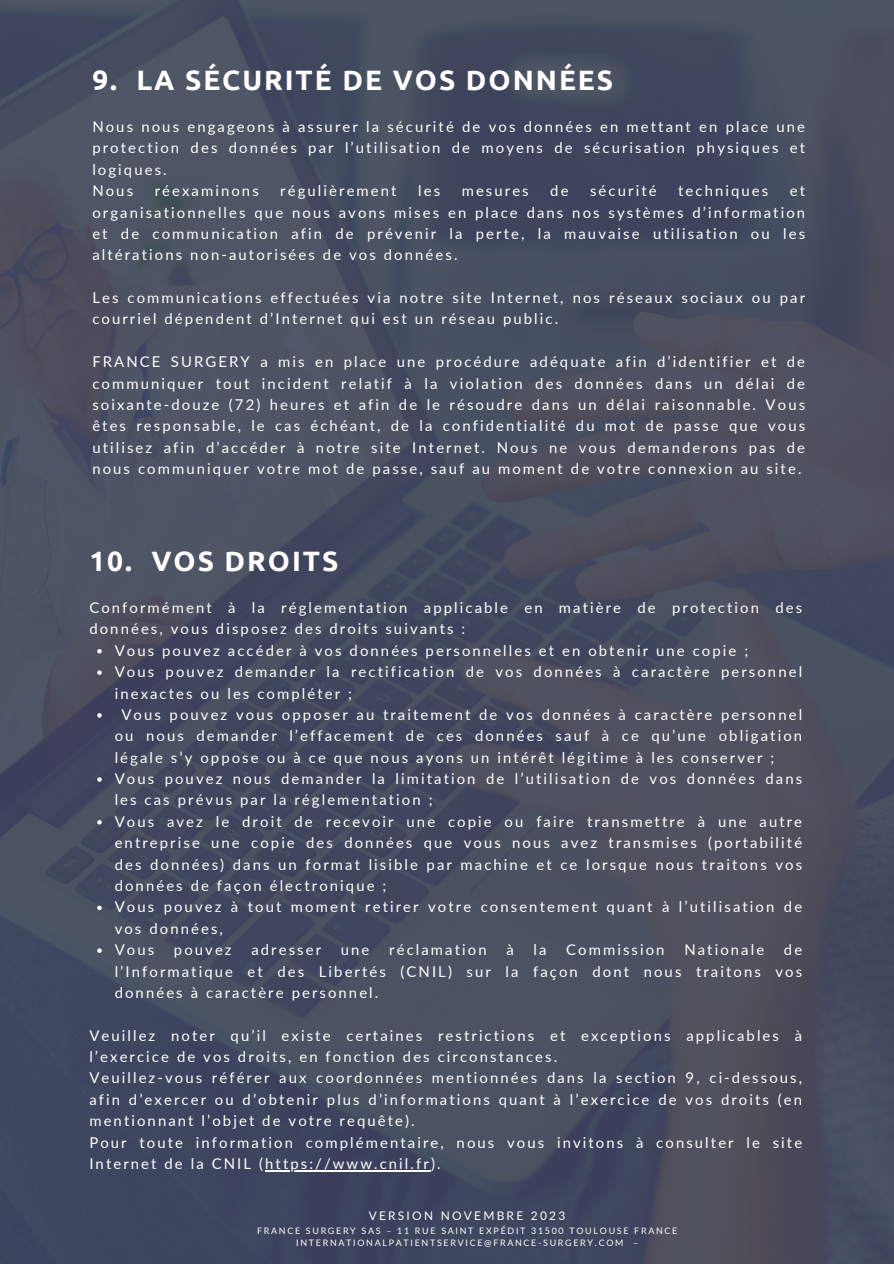
<style>
.page{position:relative;width:894px;height:1264px;background:#fff}
.page>*{position:absolute;margin:0;border:0;box-sizing:border-box;transform-origin:0 0}
.t1{font:700 28.05px "Ubuntu";letter-spacing:.07em;color:#fff}
.t2{font:14.85px/21.3px "Lato";letter-spacing:.14em;color:#fff}
.t3{font:11.85px "Lato";letter-spacing:.19em;color:#fff}
.t4{font:8.85px/11.9px "Lato";letter-spacing:.19em;color:#fff;text-align:center}
</style>
<div class="page">
<img style="left:0;top:0;width:893px;height:1263px">
<svg style="left:97px;top:649px;width:5px;height:4px"></svg>
<svg style="left:97px;top:670px;width:5px;height:5px"></svg>
<svg style="left:97px;top:713px;width:5px;height:4px"></svg>
<svg style="left:97px;top:777px;width:5px;height:4px"></svg>
<svg style="left:97px;top:820px;width:5px;height:4px"></svg>
<svg style="left:97px;top:905px;width:5px;height:5px"></svg>
<svg style="left:97px;top:948px;width:5px;height:4px"></svg>
<hr style="left:265px;top:1170px;width:166px;height:1px;background:#fff">
<h1 class="t1" style="left:92px;top:64px;width:522px">9. LA SÉCURITÉ DE VOS DONNÉES</h1>
<p class="t2" style="left:92px;top:116px;width:714px">Nous nous engageons à assurer la sécurité de vos données en mettant en place une protection des données par l’utilisation de moyens de sécurisation physiques et logiques.<br>Nous</p>
<p class="t2" style="left:155px;top:180px;width:106px">réexaminons</p>
<p class="t2" style="left:280px;top:180px;width:118px">régulièrement</p>
<p class="t2" style="left:418px;top:180px;width:23px">les</p>
<p class="t2" style="left:461px;top:180px;width:69px">mesures</p>
<p class="t2" style="left:550px;top:180px;width:20px">de</p>
<p class="t2" style="left:590px;top:180px;width:68px">sécurité</p>
<p class="t2" style="left:678px;top:180px;width:92px">techniques</p>
<p class="t2" style="left:92px;top:180px;width:714px;text-align:justify;text-indent:697px">et organisationnelles que nous avons mises en place dans nos systèmes d’information et de communication afin de prévenir la perte, la mauvaise utilisation ou les altérations non-autorisées de vos données.</p>
<p class="t2" style="left:92px;top:287px;width:714px">Les communications effectuées via notre site Internet, nos réseaux sociaux ou par courriel dépendent d’Internet qui est un réseau public.</p>
<p class="t2" style="left:92px;top:351px;width:714px;text-align:justify">FRANCE SURGERY a mis en place une procédure adéquate afin d’identifier et de communiquer tout incident relatif à la violation des données dans un délai de soixante-douze (72) heures et afin de le résoudre dans un délai raisonnable. Vous êtes responsable, le cas échéant, de la confidentialité du mot de passe que vous utilisez afin d’accéder à notre site Internet. Nous ne vous demanderons pas de nous communiquer votre mot de passe, sauf au moment de votre connexion au site.</p>
<h1 class="t1" style="left:89px;top:545px;width:250px">10. VOS DROITS</h1>
<p class="t2" style="left:89px;top:596px;width:714px">Conformément à la réglementation applicable en matière de protection des</p>
<p class="t2" style="left:89px;top:618px;width:377px">données, vous disposez des droits suivants :</p>
<p class="t2" style="left:115px;top:639px;width:635px">Vous pouvez accéder à vos données personnelles et en obtenir une copie ;</p>
<p class="t2" style="left:115px;top:660px;width:688px">Vous pouvez demander la rectification de vos données à caractère personnel</p>
<p class="t2" style="left:115px;top:682px;width:239px">inexactes ou les compléter ;</p>
<p class="t2" style="left:121px;top:703px;width:682px">Vous pouvez vous opposer au traitement de vos données à caractère personnel</p>
<p class="t2" style="left:115px;top:725px;width:688px">ou nous demander l’effacement de ces données sauf à ce qu’une obligation</p>
<p class="t2" style="left:115px;top:746px;width:661px">légale s’y oppose ou à ce que nous ayons un intérêt légitime à les conserver ;</p>
<p class="t2" style="left:115px;top:767px;width:688px">Vous pouvez nous demander la limitation de l’utilisation de vos données dans</p>
<p class="t2" style="left:115px;top:789px;width:319px">les cas prévus par la réglementation ;</p>
<p class="t2" style="left:115px;top:810px;width:688px">Vous avez le droit de recevoir une copie ou faire transmettre à une autre</p>
<p class="t2" style="left:115px;top:831px;width:688px">entreprise une copie des données que vous nous avez transmises (portabilité</p>
<p class="t2" style="left:115px;top:853px;width:688px">des données) dans un format lisible par machine et ce lorsque nous traitons vos</p>
<p class="t2" style="left:115px;top:874px;width:273px">données de façon électronique ;</p>
<p class="t2" style="left:115px;top:896px;width:688px">Vous pouvez à tout moment retirer votre consentement quant à l’utilisation de</p>
<p class="t2" style="left:115px;top:917px;width:110px">vos données,</p>
<p class="t2" style="left:115px;top:938px;width:41px">Vous</p>
<p class="t2" style="left:174px;top:938px;width:59px">pouvez</p>
<p class="t2" style="left:251px;top:938px;width:71px">adresser</p>
<p class="t2" style="left:341px;top:938px;width:30px">une</p>
<p class="t2" style="left:389px;top:938px;width:99px">réclamation</p>
<p class="t2" style="left:506px;top:938px;width:9px">à</p>
<p class="t2" style="left:533px;top:938px;width:14px">la</p>
<p class="t2" style="left:566px;top:938px;width:100px">Commission</p>
<p class="t2" style="left:684px;top:938px;width:81px">Nationale</p>
<p class="t2" style="left:115px;top:938px;width:688px;text-align:justify;text-indent:669px">de l’Informatique et des Libertés (CNIL) sur la façon dont nous traitons vos données à caractère personnel.</p>
<p class="t2" style="left:89px;top:1024px;width:714px">Veuillez noter qu’il existe certaines restrictions et exceptions applicables à l’exercice de vos droits, en fonction des circonstances.<br>Veuillez-vous référer aux coordonnées mentionnées dans la section 9, ci-dessous, afin d’exercer ou d’obtenir plus d’informations quant à l’exercice de vos droits (en mentionnant l’objet de votre requête).<br>Pour toute information complémentaire, nous vous invitons à consulter le site Internet de la CNIL (https://www.cnil.fr).</p>
<p class="t3" style="left:368px;top:1208px;width:198px">VERSION NOVEMBRE 2023</p>
<p class="t4" style="left:257px;top:1224px;width:421px">FRANCE SURGERY SAS – 11 RUE SAINT EXPÉDIT 31500 TOULOUSE FRANCE<br>INTERNATIONALPATIENTSERVICE@FRANCE-SURGERY.COM –</p>
</div>
